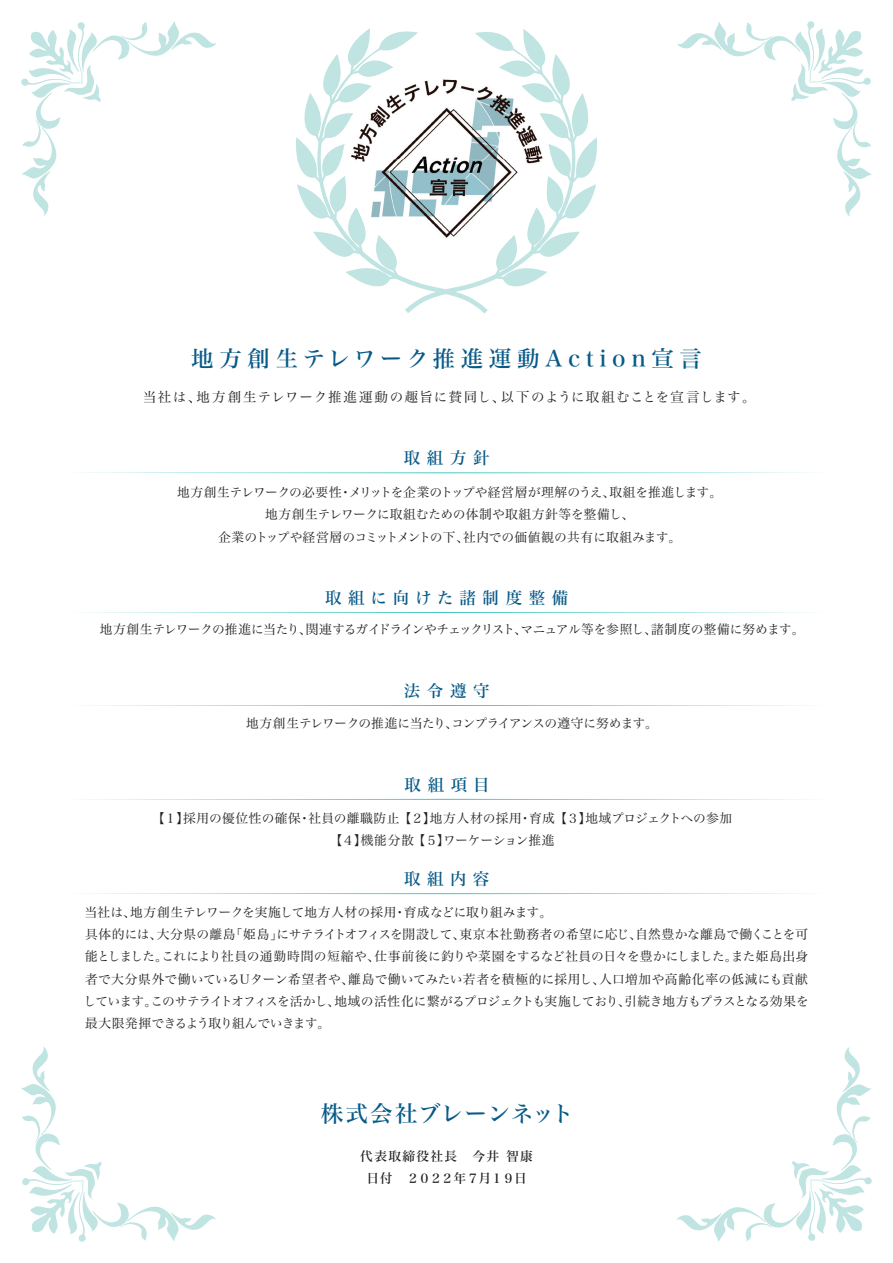
<style>
.page{position:relative;width:893px;height:1263px;background:#fff}
.page>*{position:absolute;margin:0;border:0;box-sizing:border-box;transform-origin:0 0}
.t1{font:22.5px "Hira Min Std N W5";letter-spacing:.25em;color:#075a88}
.t2{font:22.5px "Hira Min Std N W5";letter-spacing:.03em;color:#075a88}
.t3{font:16.5px "Hira Min Std N W5";letter-spacing:.4em;color:#075a88}
.t4{font:16.5px "Hira Min Std N W5";letter-spacing:.38em;color:#075a88}
.t5{font:13.5px "Hira Min Std N W3";letter-spacing:.085em;color:#231f20}
.t6{font:12.75px/22.4px "Hira Min Std N W3";letter-spacing:-.01em;color:#231f20;text-align:center}
.t7{font:12.75px/22.4px "Hira Min Std N W3";letter-spacing:.015em;color:#231f20;text-align:center}
.t8{font:12.75px "Hira Min Std N W3";letter-spacing:-.035em;color:#231f20}
.t9{font:12.75px "Hira Min Std N W3";letter-spacing:-.045em;color:#231f20}
.t10{font:12.75px/22.4px "Hira Min Std N W5";letter-spacing:.02em;color:#231f20;text-align:center}
</style>
<div class="page">
<svg style="left:296px;top:28px;width:301px;height:286px"></svg>
<svg style="left:21px;top:21px;width:195px;height:195px"></svg>
<svg style="left:677px;top:21px;width:195px;height:195px"></svg>
<svg style="left:677px;top:1047px;width:195px;height:195px"></svg>
<svg style="left:21px;top:1047px;width:195px;height:195px"></svg>
<svg style="left:84px;top:472px;width:725px;height:1px"></svg>
<svg style="left:84px;top:612px;width:725px;height:1px"></svg>
<svg style="left:84px;top:705px;width:725px;height:1px"></svg>
<img style="left:394px;top:54px;width:105px;height:198px">
<img style="left:341px;top:54px;width:53px;height:211px">
<img style="left:499px;top:54px;width:52px;height:211px">
<img style="left:393px;top:252px;width:106px;height:13px">
<svg style="left:84px;top:893px;width:725px;height:1px"></svg>
<svg style="left:84px;top:799px;width:725px;height:1px"></svg>
<h1 class="t1" style="left:191px;top:342px;width:512px">地方創生テレワーク推進運動Action宣言</h1>
<p class="t5" style="left:143px;top:387px;width:614px">当社は、地方創生テレワーク推進運動の趣旨に賛同し、以下のように取組むことを宣言します。</p>
<p class="t3" style="left:404px;top:446px;width:87px">取組方針</p>
<p class="t6" style="left:177px;top:481px;width:547px">地方創生テレワークの必要性・メリットを企業のトップや経営層が理解のうえ、取組を推進します。地方創生テレワークに取組むための体制や取組方針等を整備し、<br>企業のトップや経営層のコミットメントの下、社内での価値観の共有に取組みます。</p>
<p class="t4" style="left:325px;top:586px;width:245px">取組に向けた諸制度整備</p>
<p class="t8" style="left:100px;top:620px;width:706px">地方創生テレワークの推進に当たり、関連するガイドラインやチェックリスト、マニュアル等を参照し、諸制度の整備に努めます。</p>
<p class="t3" style="left:404px;top:679px;width:87px">法令遵守</p>
<p class="t9" style="left:246px;top:714px;width:413px">地方創生テレワークの推進に当たり、コンプライアンスの遵守に努めます。</p>
<p class="t3" style="left:405px;top:773px;width:87px">取組項目</p>
<p class="t7" style="left:152px;top:806px;width:581px">【１】採用の優位性の確保・社員の離職防止 【２】地方人材の採用・育成 【３】地域プロジェクトへの参加【４】機能分散 【５】ワーケーション推進</p>
<p class="t3" style="left:404px;top:867px;width:87px">取組内容</p>
<p class="t6" style="left:84px;top:900px;width:727px;text-align:left">当社は、地方創生テレワークを実施して地方人材の採用・育成などに取り組みます。<br>具体的には、大分県の離島「姫島」にサテライトオフィスを開設して、東京本社勤務者の希望に応じ、自然豊かな離島で働くことを可能としました。これにより社員の通勤時間の短縮や、仕事前後に釣りや菜園をするなど社員の日々を豊かにしました。また姫島出身者で大分県外で働いているＵターン希望者や、離島で働いてみたい若者を積極的に採用し、人口増加や高齢化率の低減にも貢献しています。このサテライトオフィスを活かし、地域の活性化に繋がるプロジェクトも実施しており、引続き地方もプラスとなる効果を最大限発揮できるよう取り組んでいきます。</p>
<h1 class="t2" style="left:321px;top:1097px;width:254px">株式会社ブレーンネット</h1>
<p class="t10" style="left:360px;top:1144px;width:174px">代表取締役社長　今井 智康日付　２０２２年７月１９日</p>
</div>
